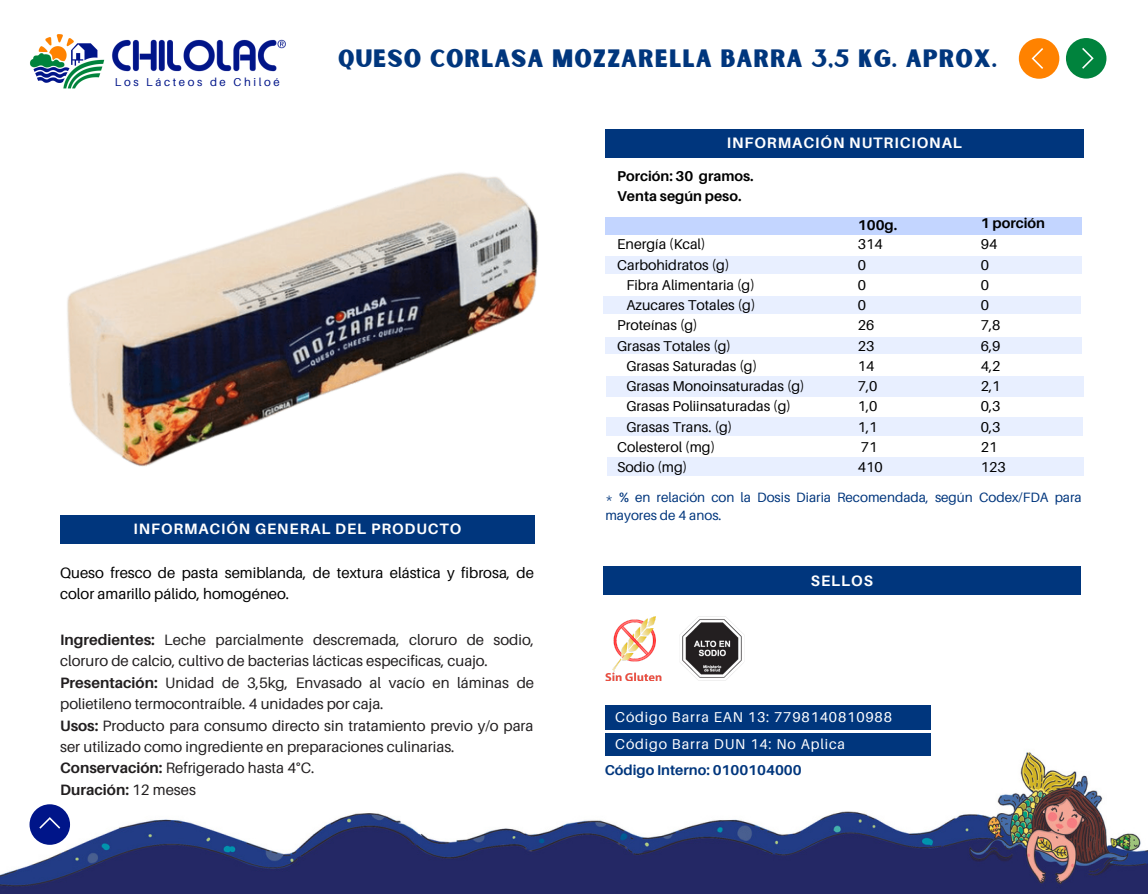
<style>
.page{position:relative;width:1148px;height:894px;background:#fff}
.page>*{position:absolute;margin:0;border:0;box-sizing:border-box;transform-origin:0 0}
.t1{font:24px "Sunborn Sans One";letter-spacing:.035em;color:#00367d}
.t2{font:700 15.15px "Aileron";letter-spacing:.06em;color:#fff}
.t3{font:15px/21.3px "Aileron";color:#221f20}
.t4{font:15px/21.3px "Aileron";color:#000}
.t5{font:700 15px "Aileron";letter-spacing:.06em;color:#fff}
.t6{font:700 15px "Aileron";color:#221f20}
.t7{font:14.25px "Aileron";color:#000}
.t8{font:14.25px "Aileron";letter-spacing:.06em;color:#fff}
.t9{font:700 14.25px "Aileron";color:#000}
.t10{font:700 14.25px "Aileron";color:#00367d}
.t11{font:13.5px/18px "Aileron";color:#00367d}
.t12{font:11.4px "Aileron";letter-spacing:.225em;color:#001589}
.s1{font-weight:700}
.s2{font-weight:400}
</style>
<div class="page">
<div style="left:604px;top:256px;width:477px;height:18px;background:#e8efff"></div>
<div style="left:603px;top:296px;width:477px;height:17px;background:#e8efff"></div>
<div style="left:604px;top:337px;width:477px;height:17px;background:#e8efff"></div>
<div style="left:606px;top:376px;width:477px;height:20px;background:#e8efff"></div>
<div style="left:606px;top:417px;width:476px;height:18px;background:#e8efff"></div>
<div style="left:605px;top:217px;width:476px;height:17px;background:#c3d5ff"></div>
<div style="left:605px;top:129px;width:478px;height:28px;background:#00367d"></div>
<img style="left:0;top:733px;width:1148px;height:160px">
<div style="left:604px;top:705px;width:326px;height:24px;background:#00367d"></div>
<div style="left:604px;top:733px;width:326px;height:22px;background:#00367d"></div>
<img style="left:33px;top:35px;width:65px;height:23px">
<img style="left:112px;top:39px;width:174px;height:19px">
<div style="left:603px;top:566px;width:477px;height:29px;background:#00367d"></div>
<img style="left:680px;top:616px;width:64px;height:64px">
<div style="left:1065px;top:38px;width:41px;height:41px;background:#00833d;border-radius:20px"></div>
<svg style="left:1082px;top:48px;width:11px;height:21px"></svg>
<div style="left:1018px;top:38px;width:41px;height:41px;background:#ff8200;border-radius:20px"></div>
<svg style="left:1031px;top:48px;width:12px;height:21px"></svg>
<div style="left:30px;top:804px;width:40px;height:40px;background:#001589;border-radius:20px"></div>
<svg style="left:39px;top:817px;width:21px;height:11px"></svg>
<img style="left:30px;top:58px;width:508px;height:486px">
<div style="left:607px;top:457px;width:476px;height:18px;background:#e8efff"></div>
<img style="left:606px;top:616px;width:55px;height:64px">
<p class="t12" style="left:115px;top:75px;width:166px">Los Lácteos de Chiloé</p>
<p class="t1" style="left:338px;top:43px;width:660px">QUESO CORLASA MOZZARELLA BARRA 3,5 KG. APROX.</p>
<p class="t2" style="left:727px;top:133px;width:237px">INFORMACIÓN NUTRICIONAL</p>
<p class="t9" style="left:617px;top:167px;width:138px">Porción: 30 gramos.</p>
<p class="t9" style="left:617px;top:187px;width:126px">Venta según peso.</p>
<p class="t7" style="left:617px;top:235px;width:90px">Energía (Kcal)</p>
<p class="t7" style="left:617px;top:256px;width:114px">Carbohidratos (g)</p>
<p class="t7" style="left:626px;top:276px;width:130px">Fibra Alimentaria (g)</p>
<p class="t7" style="left:626px;top:296px;width:131px">Azucares Totales (g)</p>
<p class="t7" style="left:617px;top:316px;width:82px">Proteínas (g)</p>
<p class="t7" style="left:617px;top:337px;width:115px">Grasas Totales (g)</p>
<p class="t7" style="left:626px;top:357px;width:132px">Grasas Saturadas (g)</p>
<p class="t7" style="left:626px;top:377px;width:180px">Grasas Monoinsaturadas (g)</p>
<p class="t7" style="left:626px;top:397px;width:166px">Grasas Poliinsaturadas (g)</p>
<p class="t7" style="left:626px;top:418px;width:107px">Grasas Trans. (g)</p>
<p class="t7" style="left:617px;top:438px;width:99px">Colesterol (mg)</p>
<p class="t7" style="left:617px;top:458px;width:72px">Sodio (mg)</p>
<p class="t9" style="left:858px;top:216px;width:41px">100g.</p>
<p class="t9" style="left:980px;top:214px;width:66px">1 porción</p>
<p class="t7" style="left:858px;top:235px;width:26px">314</p>
<p class="t7" style="left:858px;top:256px;width:10px">0</p>
<p class="t7" style="left:858px;top:276px;width:10px">0</p>
<p class="t7" style="left:858px;top:296px;width:10px">0</p>
<p class="t7" style="left:858px;top:316px;width:18px">26</p>
<p class="t7" style="left:858px;top:337px;width:18px">23</p>
<p class="t7" style="left:858px;top:357px;width:18px">14</p>
<p class="t7" style="left:858px;top:377px;width:21px">7,0</p>
<p class="t7" style="left:858px;top:397px;width:21px">1,0</p>
<p class="t7" style="left:858px;top:418px;width:21px">1,1</p>
<p class="t7" style="left:861px;top:438px;width:18px">71</p>
<p class="t7" style="left:858px;top:458px;width:26px">410</p>
<p class="t7" style="left:980px;top:235px;width:18px">94</p>
<p class="t7" style="left:980px;top:256px;width:10px">0</p>
<p class="t7" style="left:980px;top:276px;width:10px">0</p>
<p class="t7" style="left:980px;top:296px;width:10px">0</p>
<p class="t7" style="left:980px;top:316px;width:21px">7,8</p>
<p class="t7" style="left:980px;top:337px;width:21px">6,9</p>
<p class="t7" style="left:980px;top:357px;width:21px">4,2</p>
<p class="t7" style="left:980px;top:377px;width:21px">2,1</p>
<p class="t7" style="left:980px;top:397px;width:21px">0,3</p>
<p class="t7" style="left:980px;top:418px;width:21px">0,3</p>
<p class="t7" style="left:980px;top:438px;width:18px">21</p>
<p class="t7" style="left:980px;top:458px;width:26px">123</p>
<p class="t5" style="left:134px;top:519px;width:329px">INFORMACIÓN GENERAL DEL PRODUCTO</p>
<p class="t4" style="left:60px;top:561px;width:475px">Queso fresco de pasta semiblanda, de textura elástica y fibrosa, de color amarillo pálido, homogéneo.</p>
<p class="t3" style="left:60px;top:628px;width:475px"><span class="s1">Ingredientes:</span> Leche parcialmente descremada, cloruro de sodio, cloruro de calcio, cultivo de bacterias lácticas especificas, cuajo.</p>
<p class="t3" style="left:60px;top:671px;width:475px"><span class="s1">Presentación:</span> Unidad de 3,5kg, Envasado al vacío en láminas de polietileno termocontraíble. 4 unidades por caja.</p>
<p class="t3" style="left:60px;top:714px;width:475px"><span class="s1">Usos:</span> Producto para consumo directo sin tratamiento previo y/o para ser utilizado como ingrediente en preparaciones culinarias.</p>
<p class="t3" style="left:60px;top:757px;width:256px"><span class="s1">Conservación:</span> Refrigerado hasta 4°C.</p>
<p class="t6" style="left:60px;top:780px;width:137px">Duración: <span class="s2">12 meses</span></p>
<p class="t11" style="left:605px;top:487px;width:478px">* % en relación con la Dosis Diaria Recomendada, según Codex/FDA para mayores de 4 anos.</p>
<p class="t2" style="left:811px;top:570px;width:64px">SELLOS</p>
<p class="t8" style="left:615px;top:708px;width:278px">Código Barra EAN 13: 7798140810988</p>
<p class="t8" style="left:615px;top:735px;width:231px">Código Barra DUN 14: No Aplica</p>
<p class="t10" style="left:604px;top:761px;width:198px">Código Interno: 0100104000</p>
</div>
